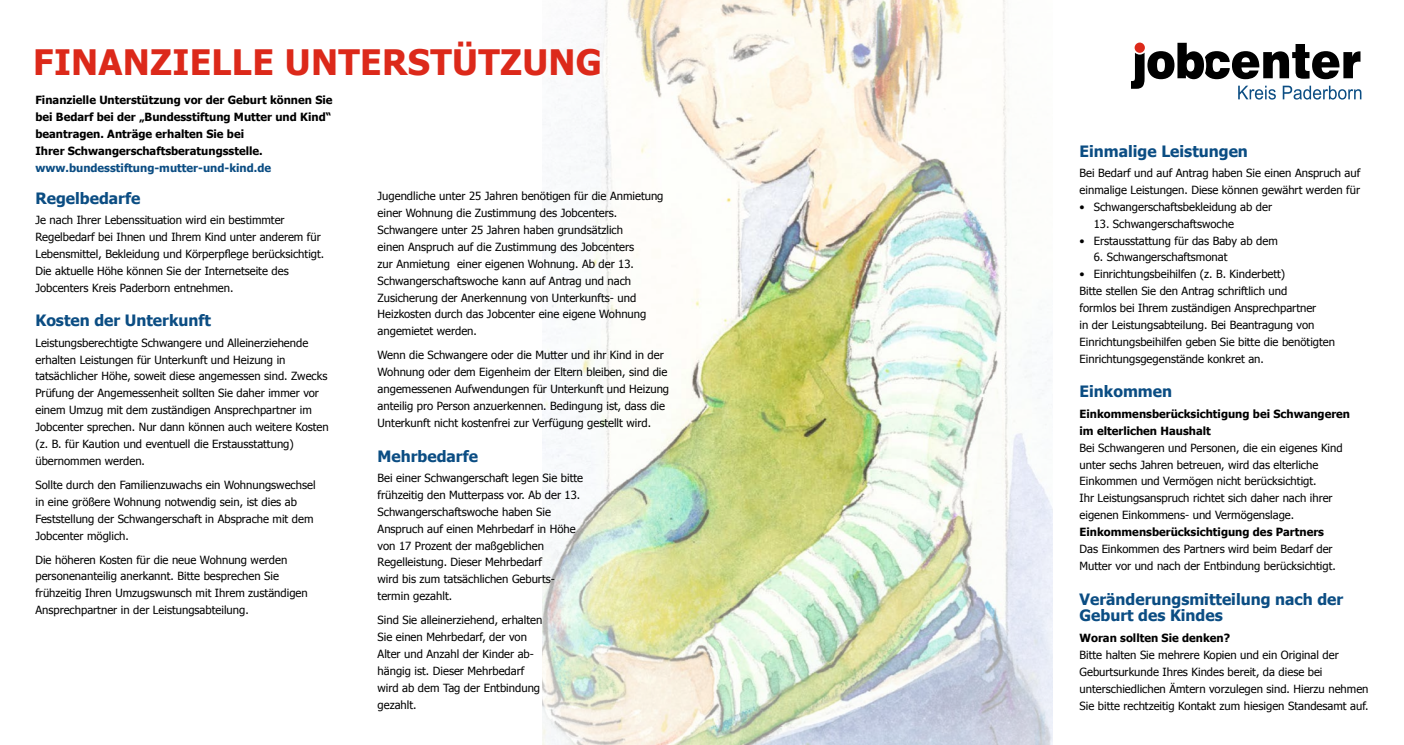
<style>
.page{position:relative;width:1404px;height:745px;background:#fff}
.page>*{position:absolute;margin:0;border:0;box-sizing:border-box;transform-origin:0 0}
.t1{font:700 35px "Tahoma";letter-spacing:.01em;color:#dc291a}
.t2{font:700 15.62px/16.9px "Tahoma";color:#0b4d83}
.t3{font:11.25px/16.9px "Tahoma";color:#000}
.t4{font:700 11.25px/16.9px "Tahoma";color:#000}
.t5{font:700 11.25px "Tahoma";color:#0b4d83}
</style>
<div class="page">
<img style="left:542px;top:0;width:510px;height:744px">
<svg style="left:1131px;top:43px;width:230px;height:56px"></svg>
<h1 class="t1" style="left:33px;top:38px;width:570px">FINANZIELLE UNTERSTÜTZUNG</h1>
<p class="t4" style="left:35px;top:91px;width:298px">Finanzielle Unterstützung vor der Geburt können Sie bei Bedarf bei der „Bundesstiftung Mutter und Kind“ beantragen. Anträge erhalten Sie bei<br>Ihrer Schwangerschaftsberatungsstelle.</p>
<p class="t5" style="left:35px;top:160px;width:237px">www.bundesstiftung-mutter-und-kind.de</p>
<h2 class="t2" style="left:35px;top:188px;width:106px">Regelbedarfe</h2>
<p class="t3" style="left:35px;top:211px;width:290px">Je nach Ihrer Lebenssituation wird ein bestimmter Regelbedarf bei Ihnen und Ihrem Kind unter anderem für Lebensmittel, Bekleidung und Körperpflege berücksichtigt.<br>Die aktuelle Höhe können Sie der Internetseite des Jobcenters Kreis Paderborn entnehmen.</p>
<h2 class="t2" style="left:35px;top:311px;width:177px">Kosten der Unterkunft</h2>
<p class="t3" style="left:35px;top:333px;width:295px">Leistungsberechtigte Schwangere und Alleinerziehende erhalten Leistungen für Unterkunft und Heizung in tatsächlicher Höhe, soweit diese angemessen sind. Zwecks Prüfung der Angemessenheit sollten Sie daher immer vor einem Umzug mit dem zuständigen Ansprechpartner im Jobcenter sprechen. Nur dann können auch weitere Kosten (z. B. für Kaution und eventuell die Erstausstattung) übernommen werden.</p>
<p class="t3" style="left:35px;top:475px;width:281px">Sollte durch den Familienzuwachs ein Wohnungswechsel in eine größere Wohnung notwendig sein, ist dies ab Feststellung der Schwangerschaft in Absprache mit dem Jobcenter möglich.</p>
<p class="t3" style="left:35px;top:550px;width:274px">Die höheren Kosten für die neue Wohnung werden personenanteilig anerkannt. Bitte besprechen Sie frühzeitig Ihren Umzugswunsch mit Ihrem zuständigen Ansprechpartner in der Leistungsabteilung.</p>
<p class="t3" style="left:377px;top:187px;width:287px">Jugendliche unter 25 Jahren benötigen für die Anmietung einer Wohnung die Zustimmung des Jobcenters.<br>Schwangere unter 25 Jahren haben grundsätzlich<br>einen Anspruch auf die Zustimmung des Jobcenters<br>zur Anmietung einer eigenen Wohnung. Ab der 13.<br>Schwangerschaftswoche kann auf Antrag und nach Zusicherung der Anerkennung von Unterkunfts- und Heizkosten durch das Jobcenter eine eigene Wohnung angemietet werden.</p>
<p class="t3" style="left:377px;top:346px;width:293px">Wenn die Schwangere oder die Mutter und ihr Kind in der Wohnung oder dem Eigenheim der Eltern bleiben, sind die angemessenen Aufwendungen für Unterkunft und Heizung anteilig pro Person anzuerkennen. Bedingung ist, dass die Unterkunft nicht kostenfrei zur Verfügung gestellt wird.</p>
<h2 class="t2" style="left:377px;top:446px;width:102px">Mehrbedarfe</h2>
<p class="t3" style="left:377px;top:468px;width:207px">Bei einer Schwangerschaft legen Sie bitte frühzeitig den Mutterpass vor. Ab der 13.<br>Schwangerschaftswoche haben Sie Anspruch auf einen Mehrbedarf in Höhe von 17 Prozent der maßgeblichen Regelleistung. Dieser Mehrbedarf<br>wird bis zum tatsächlichen Geburts&shy;termin gezahlt.</p>
<p class="t3" style="left:377px;top:610px;width:166px">Sind Sie alleinerziehend, erhalten<br>Sie einen Mehrbedarf, der von<br>Alter und Anzahl der Kinder ab&shy;hängig ist. Dieser Mehrbedarf wird ab dem Tag der Entbindung gezahlt.</p>
<h2 class="t2" style="left:1079px;top:141px;width:170px">Einmalige Leistungen</h2>
<p class="t3" style="left:1079px;top:164px;width:282px">Bei Bedarf und auf Antrag haben Sie einen Anspruch auf einmalige Leistungen. Diese können gewährt werden für</p>
<p class="t3" style="left:1079px;top:197px;width:194px">• Schwangerschaftsbekleidung ab der</p>
<p class="t3" style="left:1093px;top:214px;width:142px">13. Schwangerschaftswoche</p>
<p class="t3" style="left:1079px;top:231px;width:200px">• Erstausstattung für das Baby ab dem</p>
<p class="t3" style="left:1093px;top:248px;width:135px">6. Schwangerschaftsmonat</p>
<p class="t3" style="left:1079px;top:265px;width:257px">• Einrichtungsbeihilfen (z. B. Kinderbett)<br>Bitte stellen Sie den Antrag schriftlich und<br>formlos bei Ihrem zuständigen Ansprechpartner<br>in der Leistungsabteilung. Bei Beantragung von Einrichtungsbeihilfen geben Sie bitte die benötigten Einrichtungsgegenstände konkret an.</p>
<h2 class="t2" style="left:1079px;top:382px;width:94px">Einkommen</h2>
<p class="t4" style="left:1079px;top:404px;width:272px">Einkommensberücksichtigung bei Schwangeren im elterlichen Haushalt</p>
<p class="t3" style="left:1079px;top:438px;width:264px">Bei Schwangeren und Personen, die ein eigenes Kind unter sechs Jahren betreuen, wird das elterliche Einkommen und Vermögen nicht berücksichtigt.<br>Ihr Leistungsanspruch richtet sich daher nach ihrer eigenen Einkommens- und Vermögenslage.</p>
<p class="t4" style="left:1079px;top:522px;width:246px">Einkommensberücksichtigung des Partners</p>
<p class="t3" style="left:1079px;top:539px;width:258px">Das Einkommen des Partners wird beim Bedarf der<br>Mutter vor und nach der Entbindung berücksichtigt.</p>
<h2 class="t2" style="left:1079px;top:589px;width:265px">Veränderungsmitteilung nach der<br>Geburt des Kindes</h2>
<p class="t4" style="left:1079px;top:628px;width:152px">Woran sollten Sie denken?</p>
<p class="t3" style="left:1079px;top:645px;width:290px">Bitte halten Sie mehrere Kopien und ein Original der Geburtsurkunde Ihres Kindes bereit, da diese bei unterschiedlichen Ämtern vorzulegen sind. Hierzu nehmen Sie bitte rechtzeitig Kontakt zum hiesigen Standesamt auf.</p>
</div>
